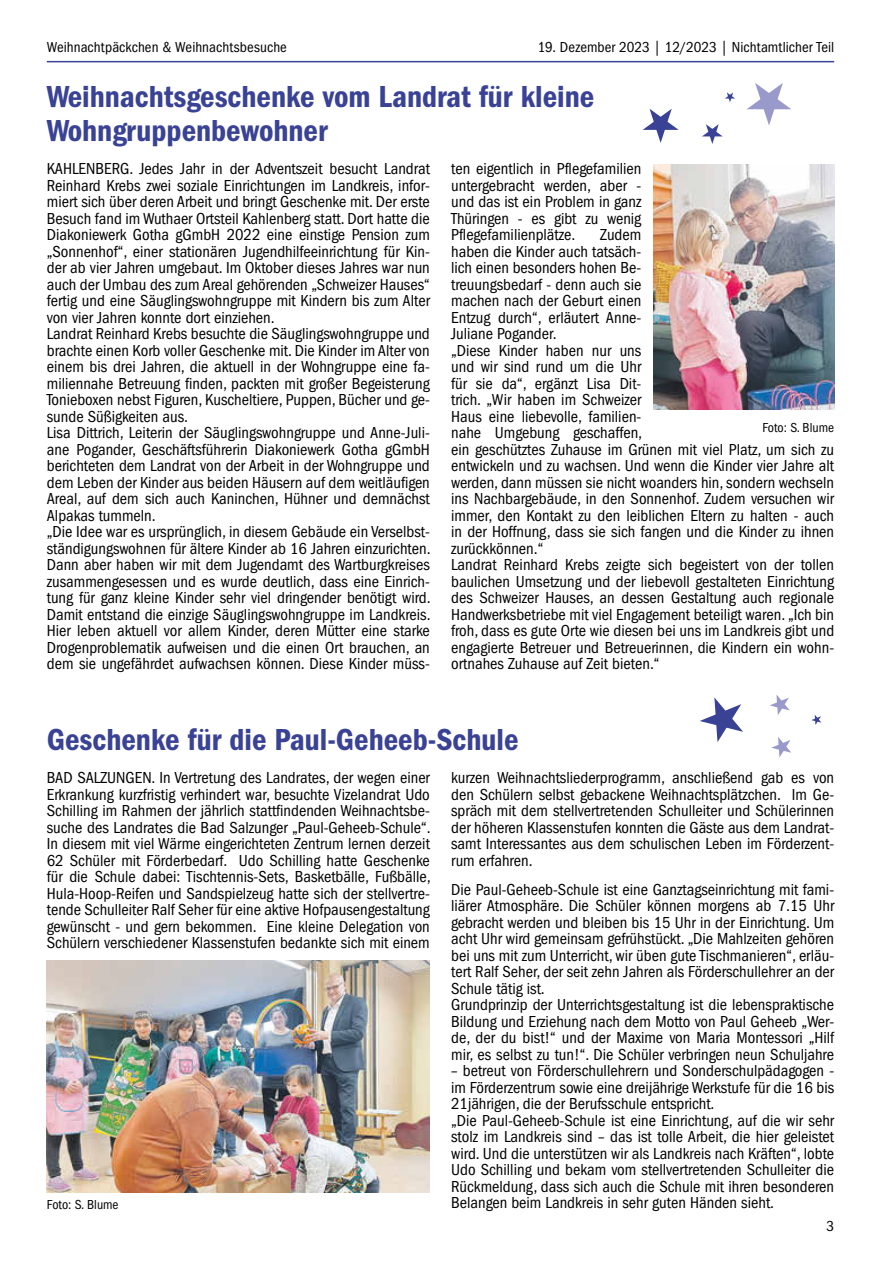
<style>
.page{position:relative;width:881px;height:1263px;background:#fff}
.page>*{position:absolute;margin:0;border:0;box-sizing:border-box;transform-origin:0 0}
.t1{font:600 condensed 31.5px/34.3px "Franklin Gothic LT";color:#394295}
.t2{font:condensed 16.5px/16.5px "Franklin Gothic LT";color:#000}
.t3{font:condensed 15px "Franklin Gothic LT";letter-spacing:.005em;color:#000}
.t4{font:condensed 13.5px "Franklin Gothic LT";color:#000}
</style>
<div class="page">
<hr style="left:47px;top:61px;width:786px;height:1px;background:#394295">
<img style="left:653px;top:164px;width:180px;height:245px">
<img style="left:47px;top:961px;width:382px;height:231px">
<svg style="left:770px;top:695px;width:19px;height:20px"></svg>
<svg style="left:771px;top:737px;width:20px;height:20px"></svg>
<svg style="left:700px;top:697px;width:42px;height:45px"></svg>
<svg style="left:811px;top:715px;width:10px;height:10px"></svg>
<svg style="left:702px;top:124px;width:20px;height:20px"></svg>
<svg style="left:747px;top:83px;width:44px;height:42px"></svg>
<svg style="left:725px;top:92px;width:9px;height:10px"></svg>
<svg style="left:643px;top:109px;width:35px;height:34px"></svg>
<p class="t3" style="left:47px;top:38px;width:241px">Weihnachtpäckchen &amp; Weihnachtsbesuche</p>
<p class="t3" style="left:537px;top:38px;width:297px">19. Dezember 2023 | 12/2023 | Nichtamtlicher Teil</p>
<h1 class="t1" style="left:47px;top:79px;width:548px">Weihnachtsgeschenke vom Landrat für kleine<br>Wohngruppenbewohner</h1>
<p class="t2" style="left:47px;top:161px;width:385px">KAHLENBERG. Jedes Jahr in der Adventszeit besucht Landrat Reinhard Krebs zwei soziale Einrichtungen im Landkreis, infor&shy;miert sich über deren Arbeit und bringt Geschenke mit. Der erste Besuch fand im Wuthaer Ortsteil Kahlenberg statt. Dort hatte die Diakoniewerk Gotha gGmbH 2022 eine einstige Pension zum „Sonnenhof“, einer stationären Jugendhilfeeinrichtung für Kin&shy;der ab vier Jahren umgebaut. Im Oktober dieses Jahres war nun auch der Umbau des zum Areal gehörenden „Schweizer Hauses“ fertig und eine Säuglingswohngruppe mit Kindern bis zum Alter von vier Jahren konnte dort einziehen.<br>Landrat Reinhard Krebs besuchte die Säuglingswohngruppe und brachte einen Korb voller Geschenke mit. Die Kinder im Alter von einem bis drei Jahren, die aktuell in der Wohngruppe eine fa&shy;miliennahe Betreuung finden, packten mit großer Begeisterung Tonieboxen nebst Figuren, Kuscheltiere, Puppen, Bücher und ge&shy;sunde Süßigkeiten aus.<br>Lisa Dittrich, Leiterin der Säuglingswohngruppe und Anne-Juli&shy;ane Pogander, Geschäftsführerin Diakoniewerk Gotha gGmbH berichteten dem Landrat von der Arbeit in der Wohngruppe und dem Leben der Kinder aus beiden Häusern auf dem weitläufigen Areal, auf dem sich auch Kaninchen, Hühner und demnächst Alpakas tummeln.<br>„Die Idee war es ursprünglich, in diesem Gebäude ein Verselbst&shy;ständigungswohnen für ältere Kinder ab 16 Jahren einzurichten.<br>Dann aber haben wir mit dem Jugendamt des Wartburgkreises zusammengesessen und es wurde deutlich, dass eine Einrich&shy;tung für ganz kleine Kinder sehr viel dringender benötigt wird.<br>Damit entstand die einzige Säuglingswohngruppe im Landkreis.<br>Hier leben aktuell vor allem Kinder, deren Mütter eine starke Drogenproblematik aufweisen und die einen Ort brauchen, an dem sie ungefährdet aufwachsen können. Diese Kinder müss-</p>
<p class="t2" style="left:451px;top:161px;width:192px;text-align:justify">ten eigentlich in Pflegefamilien untergebracht werden, aber - und das ist ein Problem in ganz Thüringen - es gibt zu wenig Pflegefamilienplätze.</p>
<p class="t2" style="left:451px;top:227px;width:384px;text-indent:149px">Zudem<br>haben die Kinder auch tatsäch-<br>lich einen besonders hohen Be-<br>treuungsbedarf - denn auch sie<br>machen nach der Geburt einen<br>Entzug durch“, erläutert Anne-<br>Juliane Pogander.<br>„Diese Kinder haben nur uns<br>und wir sind rund um die Uhr<br>für sie da“, ergänzt Lisa Dit-<br>trich. „Wir haben im Schweizer<br>Haus eine liebevolle, familien-<br>nahe Umgebung geschaffen,<br>ein geschütztes Zuhause im Grünen mit viel Platz, um sich zu entwickeln und zu wachsen. Und wenn die Kinder vier Jahre alt werden, dann müssen sie nicht woanders hin, sondern wechseln ins Nachbargebäude, in den Sonnenhof. Zudem versuchen wir immer, den Kontakt zu den leiblichen Eltern zu halten - auch in der Hoffnung, dass sie sich fangen und die Kinder zu ihnen zurückkönnen.“<br>Landrat Reinhard Krebs zeigte sich begeistert von der tollen baulichen Umsetzung und der liebevoll gestalteten Einrichtung des Schweizer Hauses, an dessen Gestaltung auch regionale Handwerksbetriebe mit viel Engagement beteiligt waren. „Ich bin froh, dass es gute Orte wie diesen bei uns im Landkreis gibt und engagierte Betreuer und Betreuerinnen, die Kindern ein wohn&shy;ortnahes Zuhause auf Zeit bieten.“</p>
<p class="t4" style="left:762px;top:419px;width:73px">Foto: S. Blume</p>
<h1 class="t1" style="left:47px;top:722px;width:473px">Geschenke für die Paul-Geheeb-Schule</h1>
<p class="t2" style="left:47px;top:770px;width:385px;text-align:justify">BAD SALZUNGEN. In Vertretung des Landrates, der wegen einer Erkrankung kurzfristig verhindert war, besuchte Vizelandrat Udo Schilling im Rahmen der jährlich stattfindenden Weihnachtsbe&shy;suche des Landrates die Bad Salzunger „Paul-Geheeb-Schule“.<br>In diesem mit viel Wärme eingerichteten Zentrum lernen derzeit 62 Schüler mit Förderbedarf. Udo Schilling hatte Geschenke für die Schule dabei: Tischtennis-Sets, Basketbälle, Fußbälle, Hula-Hoop-Reifen und Sandspielzeug hatte sich der stellvertre&shy;tende Schulleiter Ralf Seher für eine aktive Hofpausengestaltung gewünscht - und gern bekommen. Eine kleine Delegation von Schülern verschiedener Klassenstufen bedankte sich mit einem</p>
<p class="t2" style="left:451px;top:770px;width:384px;text-align:justify">kurzen Weihnachtsliederprogramm, anschließend gab es von den Schülern selbst gebackene Weihnachtsplätzchen. Im Ge&shy;spräch mit dem stellvertretenden Schulleiter und Schülerinnen der höheren Klassenstufen konnten die Gäste aus dem Landrat&shy;samt Interessantes aus dem schulischen Leben im Förderzent&shy;rum erfahren.</p>
<p class="t2" style="left:451px;top:881px;width:384px">Die Paul-Geheeb-Schule ist eine Ganztagseinrichtung mit fami&shy;liärer Atmosphäre. Die Schüler können morgens ab 7.15 Uhr gebracht werden und bleiben bis 15 Uhr in der Einrichtung. Um acht Uhr wird gemeinsam gefrühstückt. „Die Mahlzeiten gehören bei uns mit zum Unterricht, wir üben gute Tischmanieren“, erläu&shy;tert Ralf Seher, der seit zehn Jahren als Förderschullehrer an der Schule tätig ist.<br>Grundprinzip der Unterrichtsgestaltung ist die lebenspraktische Bildung und Erziehung nach dem Motto von Paul Geheeb „Wer&shy;de, der du bist!“ und der Maxime von Maria Montessori „Hilf mir, es selbst zu tun!“. Die Schüler verbringen neun Schuljahre</p>
<p class="t2" style="left:451px;top:1063px;width:384px">– betreut von Förderschullehrern und Sonderschulpädagogen - im Förderzentrum sowie eine dreijährige Werkstufe für die 16 bis 21jährigen, die der Berufsschule entspricht.<br>„Die Paul-Geheeb-Schule ist eine Einrichtung, auf die wir sehr stolz im Landkreis sind – das ist tolle Arbeit, die hier geleistet wird. Und die unterstützen wir als Landkreis nach Kräften“, lobte Udo Schilling und bekam vom stellvertretenden Schulleiter die Rückmeldung, dass sich auch die Schule mit ihren besonderen Belangen beim Landkreis in sehr guten Händen sieht.</p>
<p class="t4" style="left:47px;top:1197px;width:73px">Foto: S. Blume</p>
<p class="t3" style="left:826px;top:1218px;width:9px">3</p>
</div>
